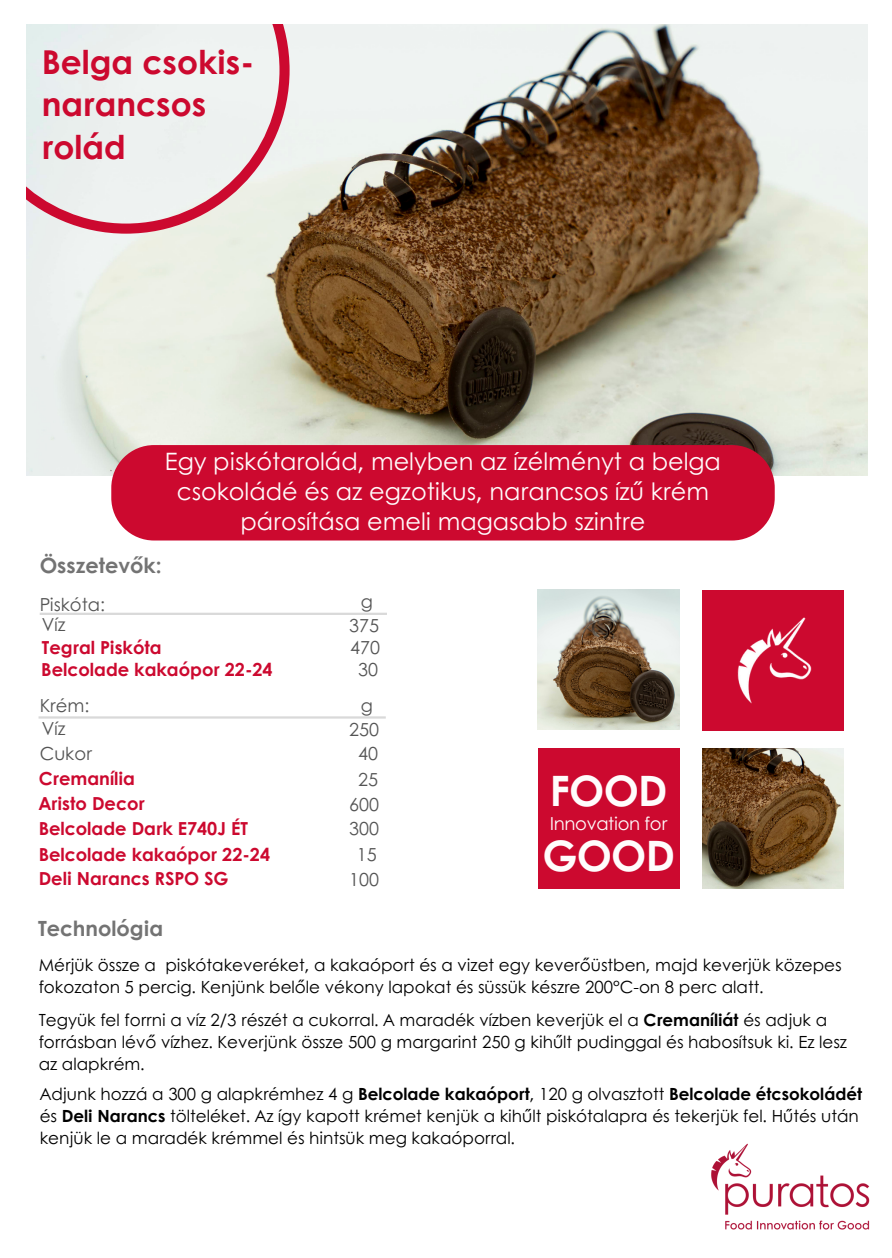
<style>
.page{position:relative;width:892px;height:1258px;background:#fff}
.page>*{position:absolute;margin:0;border:0;box-sizing:border-box;transform-origin:0 0}
.t1{font:700 42px "Century Gothic";letter-spacing:-.02em;color:#fffcfc}
.t2{font:700 33px/42.6px "Century Gothic";color:#cc092f}
.t3{font:24px/30px "Century Gothic";color:#fffcfc;text-align:center}
.t4{font:700 21px "Century Gothic";color:#737373}
.t5{font:700 18px "Century Gothic";color:#cc092f}
.t6{font:18px "Century Gothic";color:#545454}
.t7{font:18px "Century Gothic";letter-spacing:-.02em;color:#fffcfc}
.t8{font:16.8px/22.5px "Century Gothic";color:#000}
.s1{font-weight:700}
</style>
<div class="page">
<img style="left:27px;top:24px;width:840px;height:452px">
<div style="left:111px;top:445px;width:663px;height:95px;background:#cc092f"></div>
<svg style="left:27px;top:24px;width:262px;height:209px;background:#e9dfe0"></svg>
<hr style="left:40px;top:613px;width:347px;height:2px;background:#d9d9d9">
<img style="left:711px;top:1143px;width:159px;height:87px">
<hr style="left:39px;top:716px;width:347px;height:2px;background:#d9d9d9">
<img style="left:537px;top:590px;width:142px;height:139px">
<div style="left:702px;top:591px;width:141px;height:140px;background:#cc092f"></div>
<div style="left:537px;top:749px;width:142px;height:140px;background:#cc092f"></div>
<img style="left:702px;top:749px;width:141px;height:139px">
<img style="left:737px;top:617px;width:75px;height:87px">
<p class="t2" style="left:42px;top:39px;width:214px">Belga csokis&shy;narancsos rolád</p>
<h1 class="t3" style="left:165px;top:445px;width:557px">Egy piskótarolád, melyben az ízélményt a belga csokoládé és az egzotikus, narancsos ízű krém párosítása emeli magasabb szintre</h1>
<h2 class="t4" style="left:40px;top:550px;width:123px">Összetevők:</h2>
<h3 class="t6" style="left:40px;top:591px;width:67px">Piskóta:</h3>
<p class="t6" style="left:361px;top:588px;width:14px">g</p>
<p class="t6" style="left:42px;top:611px;width:25px">Víz</p>
<p class="t6" style="left:349px;top:612px;width:31px">375</p>
<h4 class="t5" style="left:42px;top:633px;width:121px">Tegral Piskóta</h4>
<p class="t6" style="left:350px;top:633px;width:31px">470</p>
<p class="t5" style="left:41px;top:656px;width:233px">Belcolade kakaópor 22-24</p>
<p class="t6" style="left:358px;top:656px;width:21px">30</p>
<h4 class="t6" style="left:40px;top:692px;width:51px">Krém:</h4>
<p class="t6" style="left:361px;top:692px;width:14px">g</p>
<p class="t6" style="left:349px;top:715px;width:31px">250</p>
<p class="t6" style="left:358px;top:739px;width:21px">40</p>
<p class="t6" style="left:42px;top:714px;width:25px">Víz</p>
<p class="t6" style="left:40px;top:739px;width:54px">Cukor</p>
<p class="t5" style="left:39px;top:765px;width:98px">Cremanília</p>
<h4 class="t6" style="left:358px;top:765px;width:21px">25</h4>
<p class="t6" style="left:349px;top:790px;width:31px">600</p>
<p class="t5" style="left:39px;top:790px;width:107px">Aristo Decor</p>
<p class="t5" style="left:39px;top:815px;width:211px">Belcolade Dark E740J ÉT</p>
<h4 class="t6" style="left:349px;top:815px;width:31px">300</h4>
<p class="t5" style="left:39px;top:841px;width:233px">Belcolade kakaópor 22-24</p>
<h4 class="t6" style="left:357px;top:841px;width:21px">15</h4>
<p class="t5" style="left:39px;top:865px;width:191px">Deli Narancs RSPO SG</p>
<h4 class="t6" style="left:349px;top:866px;width:31px">100</h4>
<p class="t4" style="left:38px;top:912px;width:127px">Technológia</p>
<p class="t1" style="left:550px;top:758px;width:119px">FOOD</p>
<p class="t7" style="left:549px;top:809px;width:119px">Innovation for</p>
<p class="t1" style="left:542px;top:824px;width:134px">GOOD</p>
<p class="t8" style="left:39px;top:953px;width:804px">Mérjük össze a piskótakeveréket, a kakaóport és a vizet egy keverőüstben, majd keverjük közepes fokozaton 5 percig. Kenjünk belőle vékony lapokat és süssük készre 200°C-on 8 perc alatt.</p>
<p class="t8" style="left:39px;top:1007px;width:809px">Tegyük fel forrni a víz 2/3 részét a cukorral. A maradék vízben keverjük el a <span class="s1">Cremaníliát</span> és adjuk a forrásban lévő vízhez. Keverjünk össze 500 g margarint 250 g kihűlt pudinggal és habosítsuk ki. Ez lesz az alapkrém.</p>
<p class="t8" style="left:40px;top:1081px;width:823px">Adjunk hozzá a 300 g alapkrémhez 4 g <span class="s1">Belcolade kakaóport</span>, 120 g olvasztott <span class="s1">Belcolade étcsokoládét </span>és <span class="s1">Deli Narancs</span> tölteléket. Az így kapott krémet kenjük a kihűlt piskótalapra és tekerjük fel. Hűtés után kenjük le a maradék krémmel és hintsük meg kakaóporral.</p>
</div>
